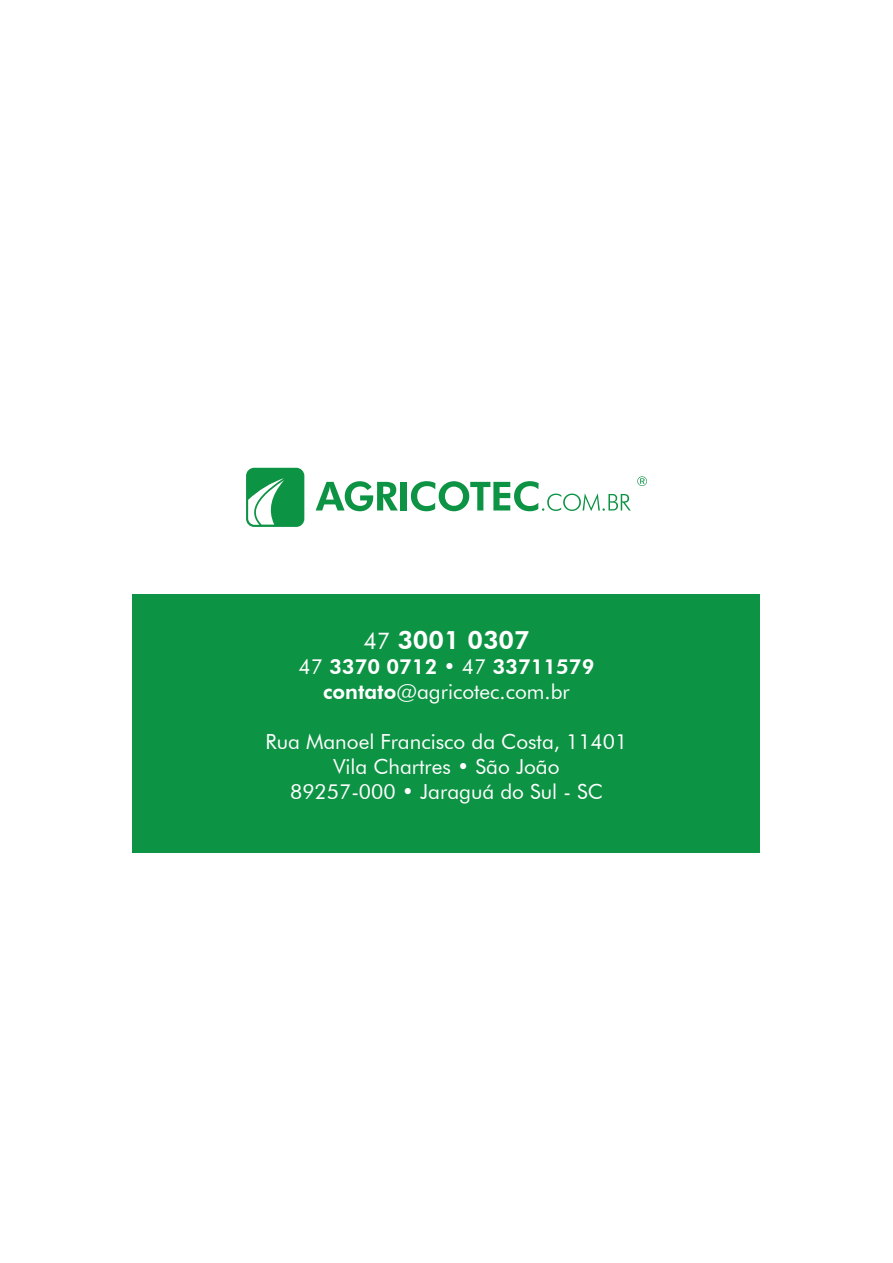
<style>
.page{position:relative;width:893px;height:1263px;background:#fff}
.page>*{position:absolute;margin:0;border:0;box-sizing:border-box;transform-origin:0 0}
.t1{font:800 25.5px "Futura BT";color:#fff}
.t2{font:20.7px "Futura BT";color:#fff}
.t3{font:800 20.7px/24.9px "Futura BT";color:#fff;text-align:center}
.s1{font-weight:400;font-size:23.1px}
.s2{font-weight:400}
</style>
<div class="page">
<div style="left:133px;top:594px;width:627px;height:259px;background:#0d9344"></div>
<svg style="left:246px;top:468px;width:58px;height:59px"></svg>
<svg style="left:637px;top:476px;width:10px;height:10px"></svg>
<svg style="left:316px;top:481px;width:82px;height:30px"></svg>
<div style="left:400px;top:482px;width:7px;height:28px;background:#0d9344"></div>
<svg style="left:411px;top:481px;width:220px;height:30px"></svg>
<p class="t1" style="left:363px;top:625px;width:168px"><span class="s1">47</span> 3001 0307</p>
<p class="t3" style="left:299px;top:654px;width:297px"><span class="s2">47</span> 3370 0712 <span class="s2">• 47</span> 33711579 contato<span class="s2">@agricotec.com.br</span></p>
<p class="t2" style="left:266px;top:729px;width:363px">Rua Manoel Francisco da Costa, 11401</p>
<p class="t2" style="left:333px;top:754px;width:228px">Vila Chartres • São João</p>
<p class="t2" style="left:290px;top:779px;width:314px">89257-000 • Jaraguá do Sul - SC</p>
</div>
